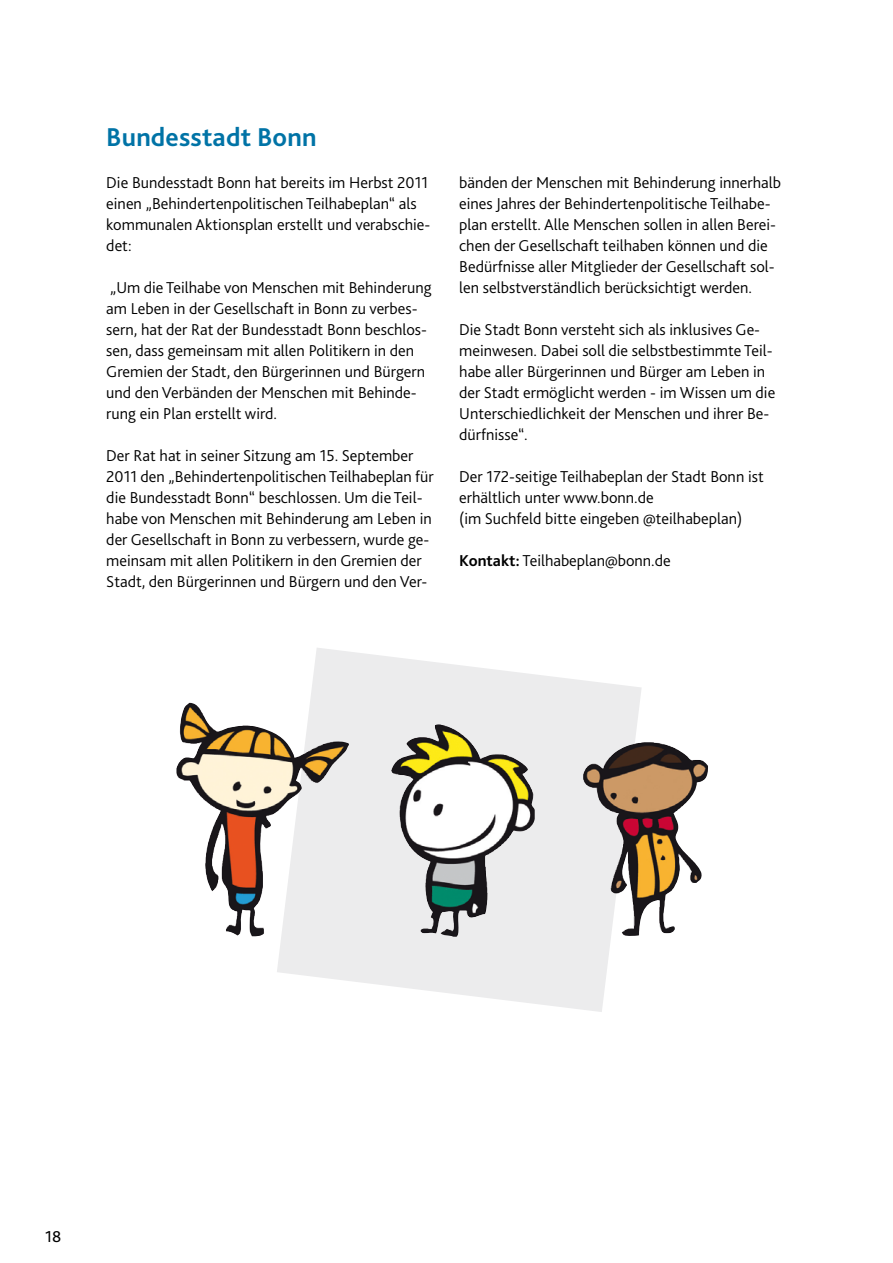
<style>
.page{position:relative;width:893px;height:1263px;background:#fff}
.page>*{position:absolute;margin:0;border:0;box-sizing:border-box;transform-origin:0 0}
.t1{font:700 27px "Bliss 2";letter-spacing:.005em;color:#0073a6}
.t2{font:300 16.5px/21px "Bliss 2";color:#000}
.t3{font:16.5px "Bliss 2";color:#000}
.s1{font-weight:700}
</style>
<div class="page">
<svg style="left:277px;top:648px;width:365px;height:364px;fill:#ececed"></svg>
<img style="left:583px;top:742px;width:125px;height:194px">
<img style="left:391px;top:724px;width:144px;height:213px">
<img style="left:176px;top:703px;width:173px;height:233px">
<h1 class="t1" style="left:106px;top:121px;width:212px">Bundesstadt Bonn</h1>
<p class="t2" style="left:106px;top:172px;width:326px">Die Bundesstadt Bonn hat bereits im Herbst 2011 einen „Behindertenpolitischen Teilhabeplan“ als kommunalen Aktionsplan erstellt und verabschie&shy;det:</p>
<p class="t2" style="left:106px;top:277px;width:327px">„Um die Teilhabe von Menschen mit Behinderung am Leben in der Gesellschaft in Bonn zu verbes&shy;sern, hat der Rat der Bundesstadt Bonn beschlos&shy;sen, dass gemeinsam mit allen Politikern in den Gremien der Stadt, den Bürgerinnen und Bürgern und den Verbänden der Menschen mit Behinde&shy;rung ein Plan erstellt wird.</p>
<p class="t2" style="left:106px;top:445px;width:329px">Der Rat hat in seiner Sitzung am 15. September 2011 den „Behindertenpolitischen Teilhabeplan für die Bundesstadt Bonn“ beschlossen. Um die Teil&shy;habe von Menschen mit Behinderung am Leben in der Gesellschaft in Bonn zu verbessern, wurde ge&shy;meinsam mit allen Politikern in den Gremien der Stadt, den Bürgerinnen und Bürgern und den Ver-</p>
<p class="t2" style="left:459px;top:172px;width:323px">bänden der Menschen mit Behinderung innerhalb eines Jahres der Behindertenpolitische Teilhabe&shy;plan erstellt. Alle Menschen sollen in allen Berei&shy;chen der Gesellschaft teilhaben können und die Bedürfnisse aller Mitglieder der Gesellschaft sol&shy;len selbstverständlich berücksichtigt werden.</p>
<p class="t2" style="left:459px;top:319px;width:318px">Die Stadt Bonn versteht sich als inklusives Ge&shy;meinwesen. Dabei soll die selbstbestimmte Teil&shy;habe aller Bürgerinnen und Bürger am Leben in der Stadt ermöglicht werden - im Wissen um die Unterschiedlichkeit der Menschen und ihrer Be&shy;dürfnisse“.</p>
<p class="t2" style="left:459px;top:466px;width:306px">Der 172-seitige Teilhabeplan der Stadt Bonn ist erhältlich unter www.bonn.de<br>(im Suchfeld bitte eingeben @teilhabeplan)</p>
<p class="t2" style="left:459px;top:550px;width:213px"><span class="s1">Kontakt:</span> Teilhabeplan@bonn.de</p>
<p class="t3" style="left:45px;top:1226px;width:18px">18</p>
</div>
